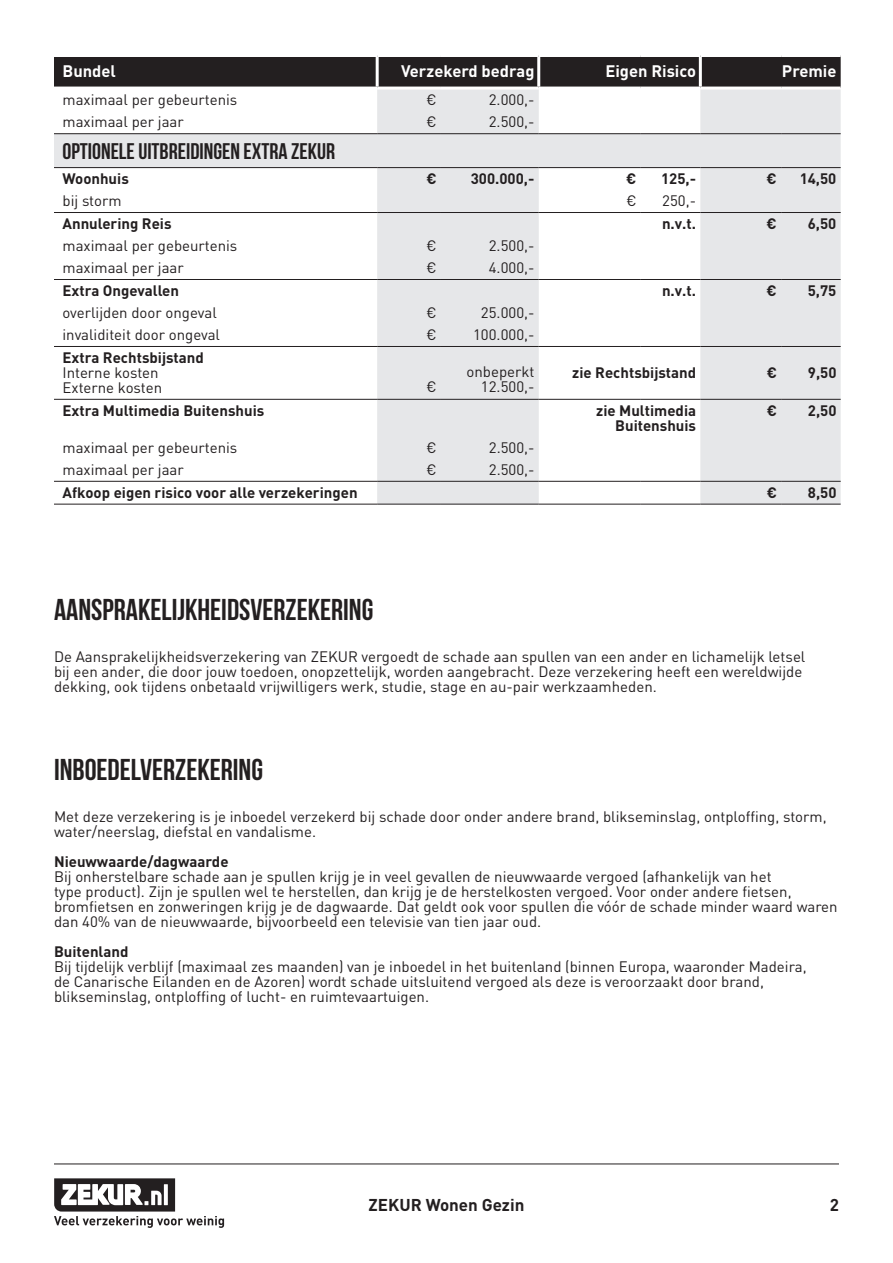
<style>
.page{position:relative;width:893px;height:1263px;background:#fff}
.page>*{position:absolute;margin:0;border:0;box-sizing:border-box;transform-origin:0 0}
.t1{font:700 30px "Bebas Neue";color:#231f20}
.t2{font:700 22.5px "Bebas Neue";color:#231f20}
.t3{font:700 16.95px "DIN";color:#231f20}
.t4{font:700 16.5px "DIN";color:#fff}
.t5{font:15px/15px "DIN";color:#231f20}
.t6{font:700 15px/15px "DIN";color:#231f20;text-align:right}
</style>
<div class="page">
<svg style="left:54px;top:1178px;width:170px;height:50px"></svg>
<hr style="left:54px;top:1164px;width:785px;height:1px;background:#231f20">
<div style="left:54px;top:57px;width:787px;height:30px;background:#231f20"></div>
<svg style="left:54px;top:90px;width:787px;height:414px"></svg>
<hr style="left:376px;top:57px;width:3px;height:30px;background:#fff">
<hr style="left:537px;top:57px;width:3px;height:30px;background:#fff">
<hr style="left:699px;top:57px;width:3px;height:30px;background:#fff">
<hr style="left:54px;top:212px;width:323px;height:1px;background:#231f20">
<hr style="left:377px;top:212px;width:64px;height:1px;background:#231f20">
<hr style="left:441px;top:212px;width:98px;height:1px;background:#231f20">
<hr style="left:539px;top:212px;width:102px;height:1px;background:#231f20">
<hr style="left:641px;top:212px;width:59px;height:1px;background:#231f20">
<hr style="left:700px;top:212px;width:81px;height:1px;background:#231f20">
<hr style="left:781px;top:212px;width:60px;height:1px;background:#231f20">
<hr style="left:54px;top:279px;width:323px;height:1px;background:#231f20">
<hr style="left:377px;top:279px;width:64px;height:1px;background:#231f20">
<hr style="left:441px;top:279px;width:98px;height:1px;background:#231f20">
<hr style="left:539px;top:279px;width:102px;height:1px;background:#231f20">
<hr style="left:641px;top:279px;width:59px;height:1px;background:#231f20">
<hr style="left:700px;top:279px;width:81px;height:1px;background:#231f20">
<hr style="left:781px;top:279px;width:60px;height:1px;background:#231f20">
<hr style="left:54px;top:346px;width:323px;height:1px;background:#231f20">
<hr style="left:377px;top:346px;width:64px;height:1px;background:#231f20">
<hr style="left:441px;top:346px;width:98px;height:1px;background:#231f20">
<hr style="left:539px;top:346px;width:102px;height:1px;background:#231f20">
<hr style="left:641px;top:346px;width:59px;height:1px;background:#231f20">
<hr style="left:700px;top:346px;width:81px;height:1px;background:#231f20">
<hr style="left:781px;top:346px;width:60px;height:1px;background:#231f20">
<hr style="left:54px;top:399px;width:323px;height:1px;background:#231f20">
<hr style="left:377px;top:399px;width:64px;height:1px;background:#231f20">
<hr style="left:441px;top:399px;width:98px;height:1px;background:#231f20">
<hr style="left:539px;top:399px;width:102px;height:1px;background:#231f20">
<hr style="left:641px;top:399px;width:59px;height:1px;background:#231f20">
<hr style="left:700px;top:399px;width:81px;height:1px;background:#231f20">
<hr style="left:781px;top:399px;width:60px;height:1px;background:#231f20">
<hr style="left:54px;top:481px;width:323px;height:1px;background:#231f20">
<hr style="left:377px;top:481px;width:64px;height:1px;background:#231f20">
<hr style="left:441px;top:481px;width:98px;height:1px;background:#231f20">
<hr style="left:539px;top:481px;width:102px;height:1px;background:#231f20">
<hr style="left:641px;top:481px;width:59px;height:1px;background:#231f20">
<hr style="left:700px;top:481px;width:81px;height:1px;background:#231f20">
<hr style="left:781px;top:481px;width:60px;height:1px;background:#231f20">
<hr style="left:54px;top:504px;width:323px;height:1px;background:#231f20">
<hr style="left:377px;top:504px;width:64px;height:1px;background:#231f20">
<hr style="left:441px;top:504px;width:98px;height:1px;background:#231f20">
<hr style="left:539px;top:504px;width:102px;height:1px;background:#231f20">
<hr style="left:641px;top:504px;width:59px;height:1px;background:#231f20">
<hr style="left:700px;top:504px;width:81px;height:1px;background:#231f20">
<hr style="left:781px;top:504px;width:60px;height:1px;background:#231f20">
<hr style="left:54px;top:133px;width:323px;height:1px;background:#231f20">
<hr style="left:377px;top:133px;width:64px;height:1px;background:#231f20">
<hr style="left:441px;top:133px;width:98px;height:1px;background:#231f20">
<hr style="left:539px;top:133px;width:102px;height:1px;background:#231f20">
<hr style="left:641px;top:133px;width:59px;height:1px;background:#231f20">
<hr style="left:700px;top:133px;width:81px;height:1px;background:#231f20">
<hr style="left:781px;top:133px;width:60px;height:1px;background:#231f20">
<hr style="left:54px;top:167px;width:323px;height:1px;background:#231f20">
<hr style="left:377px;top:167px;width:64px;height:1px;background:#231f20">
<hr style="left:441px;top:167px;width:98px;height:1px;background:#231f20">
<hr style="left:539px;top:167px;width:102px;height:1px;background:#231f20">
<hr style="left:641px;top:167px;width:59px;height:1px;background:#231f20">
<hr style="left:700px;top:167px;width:81px;height:1px;background:#231f20">
<hr style="left:781px;top:167px;width:60px;height:1px;background:#231f20">
<p class="t4" style="left:63px;top:60px;width:55px">Bundel</p>
<p class="t4" style="left:401px;top:60px;width:135px">Verzekerd bedrag</p>
<p class="t4" style="left:605px;top:60px;width:92px">Eigen Risico</p>
<p class="t4" style="left:782px;top:60px;width:56px">Premie</p>
<p class="t5" style="left:63px;top:93px;width:176px">maximaal per gebeurtenis</p>
<p class="t5" style="left:427px;top:93px;width:12px">€</p>
<p class="t5" style="left:489px;top:93px;width:47px">2.000,-</p>
<p class="t5" style="left:63px;top:115px;width:123px">maximaal per jaar</p>
<p class="t5" style="left:427px;top:115px;width:12px">€</p>
<p class="t5" style="left:489px;top:115px;width:47px">2.500,-</p>
<h2 class="t2" style="left:63px;top:139px;width:274px">OPTIONELE UITBREIDINGEN EXTRA ZEKUR</h2>
<p class="t6" style="left:63px;top:171px;width:68px">Woonhuis</p>
<p class="t6" style="left:426px;top:171px;width:12px">€</p>
<p class="t6" style="left:471px;top:171px;width:65px">300.000,-</p>
<p class="t6" style="left:626px;top:171px;width:12px">€</p>
<p class="t6" style="left:661px;top:171px;width:37px">125,-</p>
<p class="t6" style="left:767px;top:171px;width:12px">€</p>
<p class="t6" style="left:800px;top:171px;width:38px">14,50</p>
<p class="t5" style="left:63px;top:193px;width:61px">bij storm</p>
<p class="t5" style="left:626px;top:193px;width:12px">€</p>
<p class="t5" style="left:662px;top:193px;width:35px">250,-</p>
<p class="t6" style="left:63px;top:215px;width:111px">Annulering Reis</p>
<p class="t6" style="left:662px;top:215px;width:36px">n.v.t.</p>
<p class="t6" style="left:767px;top:215px;width:12px">€</p>
<p class="t6" style="left:808px;top:215px;width:30px">6,50</p>
<p class="t5" style="left:63px;top:238px;width:176px">maximaal per gebeurtenis</p>
<p class="t5" style="left:427px;top:238px;width:12px">€</p>
<p class="t5" style="left:489px;top:238px;width:47px">2.500,-</p>
<p class="t5" style="left:63px;top:260px;width:123px">maximaal per jaar</p>
<p class="t5" style="left:427px;top:260px;width:12px">€</p>
<p class="t5" style="left:489px;top:260px;width:47px">4.000,-</p>
<p class="t6" style="left:63px;top:282px;width:118px">Extra Ongevallen</p>
<p class="t6" style="left:662px;top:282px;width:36px">n.v.t.</p>
<p class="t6" style="left:767px;top:282px;width:12px">€</p>
<p class="t6" style="left:808px;top:282px;width:30px">5,75</p>
<p class="t5" style="left:63px;top:305px;width:156px">overlijden door ongeval</p>
<p class="t5" style="left:427px;top:305px;width:12px">€</p>
<p class="t5" style="left:481px;top:305px;width:55px">25.000,-</p>
<p class="t5" style="left:63px;top:327px;width:159px">invaliditeit door ongeval</p>
<p class="t5" style="left:427px;top:327px;width:12px">€</p>
<p class="t5" style="left:473px;top:327px;width:63px">100.000,-</p>
<p class="t6" style="left:63px;top:349px;width:143px">Extra Rechtsbijstand</p>
<p class="t5" style="left:63px;top:365px;width:101px">Interne kosten<br>Externe kosten</p>
<p class="t5" style="left:467px;top:364px;width:69px;text-align:right">onbeperkt<br>12.500,-</p>
<p class="t6" style="left:572px;top:364px;width:125px">zie Rechtsbijstand</p>
<p class="t6" style="left:767px;top:364px;width:12px">€</p>
<p class="t6" style="left:808px;top:364px;width:30px">9,50</p>
<p class="t5" style="left:427px;top:379px;width:12px">€</p>
<p class="t6" style="left:63px;top:402px;width:203px">Extra Multimedia Buitenshuis</p>
<p class="t6" style="left:596px;top:402px;width:101px">zie Multimedia<br>Buitenshuis</p>
<p class="t6" style="left:767px;top:402px;width:12px">€</p>
<p class="t6" style="left:808px;top:402px;width:30px">2,50</p>
<p class="t5" style="left:63px;top:440px;width:176px">maximaal per gebeurtenis</p>
<p class="t5" style="left:427px;top:440px;width:12px">€</p>
<p class="t5" style="left:489px;top:440px;width:47px">2.500,-</p>
<p class="t5" style="left:63px;top:462px;width:123px">maximaal per jaar</p>
<p class="t5" style="left:427px;top:462px;width:12px">€</p>
<p class="t5" style="left:489px;top:462px;width:47px">2.500,-</p>
<p class="t6" style="left:63px;top:484px;width:297px">Afkoop eigen risico voor alle verzekeringen</p>
<p class="t6" style="left:767px;top:484px;width:12px">€</p>
<p class="t6" style="left:808px;top:484px;width:30px">8,50</p>
<h1 class="t1" style="left:54px;top:593px;width:321px">AANSPRAKELIJKHEIDSVERZEKERING</h1>
<p class="t5" style="left:54px;top:649px;width:753px">De Aansprakelijkheidsverzekering van ZEKUR vergoedt de schade aan spullen van een ander en lichamelijk letsel bij een ander, die door jouw toedoen, onopzettelijk, worden aangebracht. Deze verzekering heeft een wereldwijde dekking, ook tijdens onbetaald vrijwilligers werk, studie, stage en au-pair werkzaamheden.</p>
<h1 class="t1" style="left:54px;top:753px;width:211px">INBOEDELVERZEKERING</h1>
<p class="t5" style="left:54px;top:809px;width:774px">Met deze verzekering is je inboedel verzekerd bij schade door onder andere brand, blikseminslag, ontploffing, storm, water/neerslag, diefstal en vandalisme.</p>
<p class="t6" style="left:54px;top:853px;width:176px">Nieuwwaarde/dagwaarde</p>
<p class="t5" style="left:54px;top:869px;width:785px">Bij onherstelbare schade aan je spullen krijg je in veel gevallen de nieuwwaarde vergoed (afhankelijk van het<br>type product). Zijn je spullen wel te herstellen, dan krijg je de herstelkosten vergoed. Voor onder andere fietsen, bromfietsen en zonweringen krijg je de dagwaarde. Dat geldt ook voor spullen die vóór de schade minder waard waren dan 40% van de nieuwwaarde, bijvoorbeeld een televisie van tien jaar oud.</p>
<p class="t6" style="left:54px;top:943px;width:76px">Buitenland</p>
<p class="t5" style="left:54px;top:959px;width:754px">Bij tijdelijk verblijf (maximaal zes maanden) van je inboedel in het buitenland (binnen Europa, waaronder Madeira, de Canarische Eilanden en de Azoren) wordt schade uitsluitend vergoed als deze is veroorzaakt door brand, blikseminslag, ontploffing of lucht- en ruimtevaartuigen.</p>
<p class="t3" style="left:368px;top:1193px;width:157px">ZEKUR Wonen Gezin</p>
<p class="t3" style="left:830px;top:1193px;width:11px">2</p>
</div>
